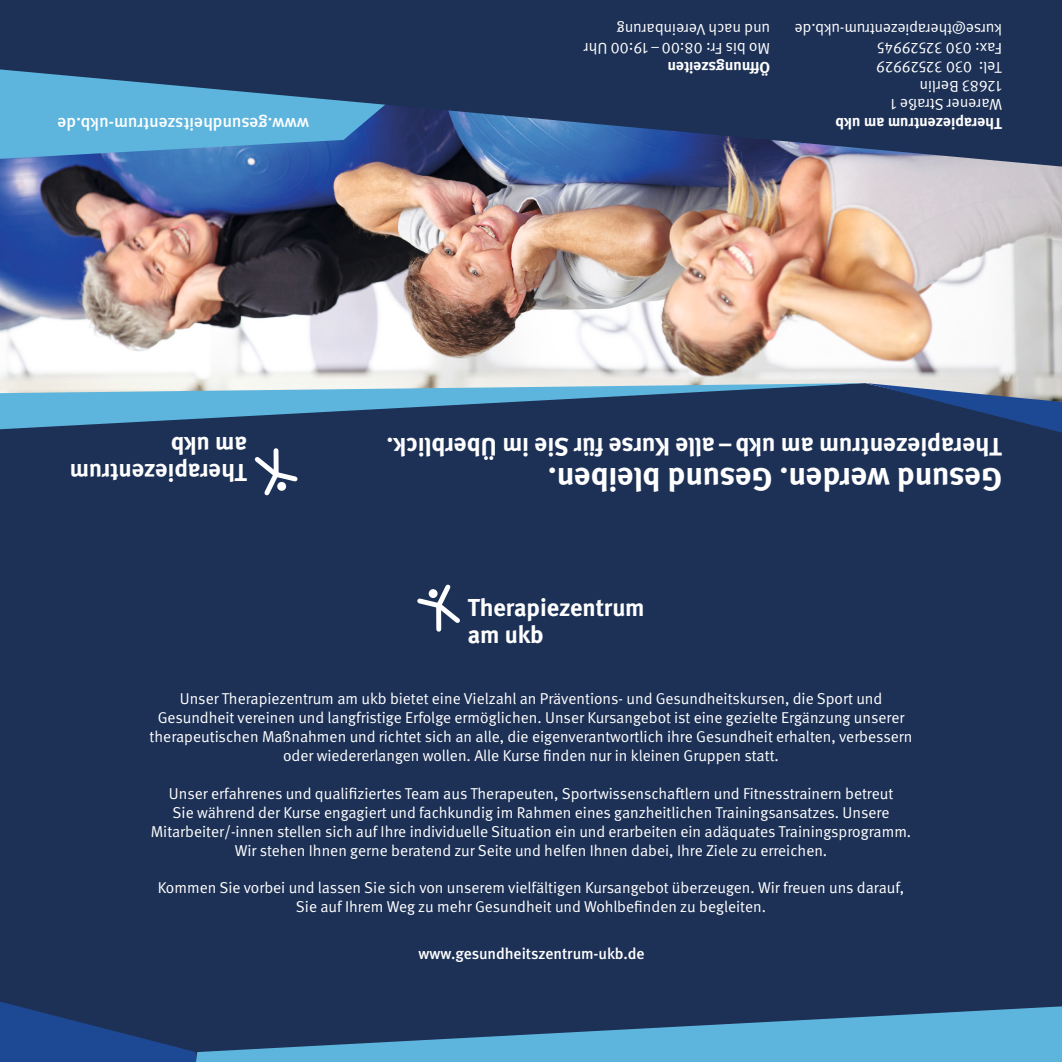
<style>
.page{position:relative;width:1062px;height:1062px;background:#fff}
.page>*{position:absolute;margin:0;border:0;box-sizing:border-box;transform-origin:0 0}
.t1{font:700 32.38px "DGUV Meta";color:#fff}
.t2{font:700 25.2px "DGUV Meta";color:#fff}
.t3{font:700 24.5px/26.9px "DGUV Meta";color:#fff}
.t4{font:500 17.5px "DGUV Meta";letter-spacing:-.005em;color:#fff}
.t5{font:15.75px/18.9px "DGUV Meta";color:#fff;text-align:center}
.t6{font:700 15.75px "DGUV Meta";color:#fff}
.t7{font:500 15.75px "DGUV Meta";letter-spacing:-.005em;color:#fff}
</style>
<div class="page">
<div style="left:0;top:531px;width:1062px;height:531px;background:#1d3156"></div>
<svg style="left:417px;top:584px;width:43px;height:48px"></svg>
<div style="left:429px;top:589px;width:8px;height:9px;background:#fff;border-radius:50%"></div>
<svg style="left:0;top:1001px;width:196px;height:61px"></svg>
<svg style="left:196px;top:1006px;width:866px;height:56px;fill:#5db5dd"></svg>
<img style="left:0;top:167px;width:1062px;height:216px">
<div style="left:0;top:432px;width:1062px;height:99px;background:#1d3156"></div>
<svg style="left:0;top:383px;width:1062px;height:49px;background:#486f92"></svg>
<svg style="left:0;top:0;width:1062px;height:167px;background:#2b4a73"></svg>
<svg style="left:250px;top:446px;width:51px;height:53px;background:#425372"></svg>
<div style="left:277px;top:482px;width:9px;height:9px;background:#fff;border-radius:50%"></div>
<p class="t5" style="left:770px;top:57px;width:188px;text-align:left;rotate:-180deg">Mo bis Fr: 08:00– 19:00 Uhr und nach Vereinbarung</p>
<p class="t6" style="left:770px;top:76px;width:104px;rotate:-180deg">Öffnungszeiten</p>
<p class="t5" style="left:1002px;top:114px;width:209px;text-align:left;rotate:-180deg">Warener Straße 1<br>12683 Berlin<br>Tel: 030 32529929<br>Fax: 030 32529945 kurse@therapiezentrum-ukb.de</p>
<p class="t4" style="left:309px;top:134px;width:253px;rotate:-180deg">www.gesundheitszentrum-ukb.de</p>
<p class="t6" style="left:1002px;top:133px;width:168px;rotate:-180deg">Therapiezentrum am ukb</p>
<h3 class="t3" style="left:247px;top:485px;width:179px;rotate:-180deg">Therapiezentrum am ukb</h3>
<h2 class="t2" style="left:1002px;top:461px;width:617px;rotate:-180deg">Therapiezentrum am ukb– alle Kurse für Sie im Überblick.</h2>
<h1 class="t1" style="left:1002px;top:498px;width:455px;rotate:-180deg">Gesund werden. Gesund bleiben.</h1>
<h3 class="t3" style="left:468px;top:594px;width:178px">Therapiezentrum am ukb</h3>
<p class="t5" style="left:150px;top:689px;width:764px">Unser Therapiezentrum am ukb bietet eine Vielzahl an Präventions- und Gesundheitskursen, die Sport und Gesundheit vereinen und langfristige Erfolge ermöglichen. Unser Kursangebot ist eine gezielte Ergänzung unserer therapeutischen Maßnahmen und richtet sich an alle, die eigenverantwortlich ihre Gesundheit erhalten, verbessern oder wiedererlangen wollen. Alle Kurse finden nur in kleinen Gruppen statt.</p>
<p class="t5" style="left:151px;top:784px;width:762px">Unser erfahrenes und qualifiziertes Team aus Therapeuten, Sportwissenschaftlern und Fitnesstrainern betreut<br>Sie während der Kurse engagiert und fachkundig im Rahmen eines ganzheitlichen Trainingsansatzes. Unsere Mitarbeiter/-innen stellen sich auf Ihre individuelle Situation ein und erarbeiten ein adäquates Trainingsprogramm.<br>Wir stehen Ihnen gerne beratend zur Seite und helfen Ihnen dabei, Ihre Ziele zu erreichen.</p>
<p class="t5" style="left:158px;top:878px;width:748px">Kommen Sie vorbei und lassen Sie sich von unserem vielfältigen Kursangebot überzeugen. Wir freuen uns darauf,<br>Sie auf Ihrem Weg zu mehr Gesundheit und Wohlbefinden zu begleiten.</p>
<p class="t7" style="left:418px;top:944px;width:228px">www.gesundheitszentrum-ukb.de</p>
</div>
